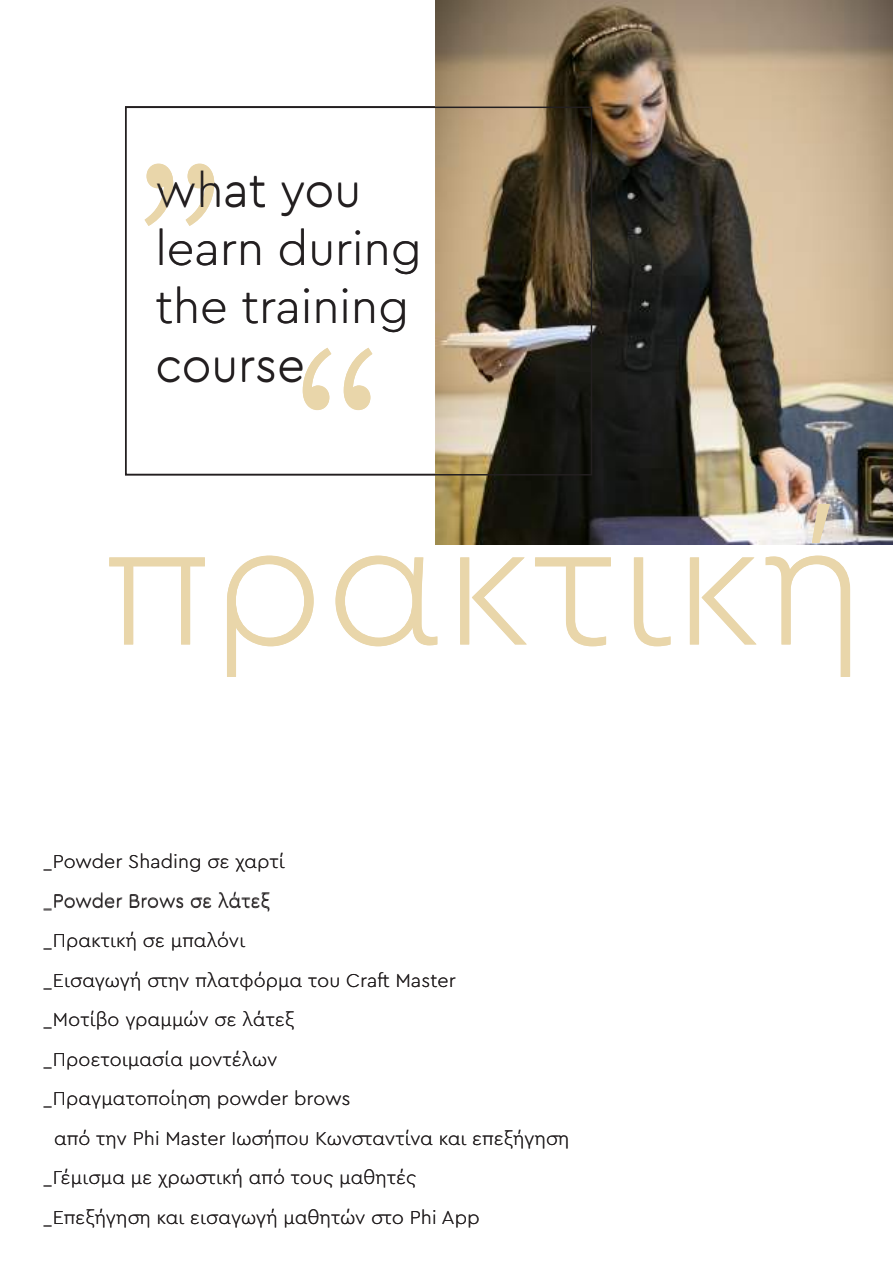
<style>
.page{position:relative;width:893px;height:1263px;background:#fff}
.page>*{position:absolute;margin:0;border:0;box-sizing:border-box;transform-origin:0 0}
.t1{font:197.25px "Source Code Variable";color:#e9d6aa}
.t2{font:300 180px "Cera Pro";letter-spacing:.01em;color:#e9d6aa}
.t3{font:300 48.6px/58.2px "Cera Pro";color:#231f20}
.t4{font:300 19.5px "Cera Pro";letter-spacing:.01em;color:#231f20}
</style>
<div class="page">
<img style="left:435px;top:0;width:458px;height:544px">
<div style="left:125px;top:107px;width:467px;height:368px;border:2px solid #231f20"></div>
<h1 class="t1" style="left:238px;top:297px;width:120px;rotate:-180deg">“</h1>
<h3 class="t3" style="left:155px;top:159px;width:268px">what you learn during the training course</h3>
<h1 class="t1" style="left:279px;top:277px;width:120px">“</h1>
<h2 class="t2" style="left:104px;top:464px;width:762px">πρακτική</h2>
<p class="t4" style="left:43px;top:848px;width:243px">_Powder Shading σε χαρτί</p>
<p class="t4" style="left:43px;top:888px;width:228px">_Powder Brows σε λάτεξ</p>
<p class="t4" style="left:43px;top:927px;width:204px">_Πρακτική σε μπαλόνι</p>
<p class="t4" style="left:43px;top:967px;width:414px">_Εισαγωγή στην πλατφόρμα του Craft Master</p>
<p class="t4" style="left:43px;top:1007px;width:253px">_Μοτίβο γραμμών σε λάτεξ</p>
<p class="t4" style="left:43px;top:1046px;width:236px">_Προετοιμασία μοντέλων</p>
<p class="t4" style="left:43px;top:1086px;width:309px">_Πραγματοποίηση powder brows</p>
<p class="t4" style="left:54px;top:1125px;width:516px">από την Phi Master Ιωσήπου Κωνσταντίνα και επεξήγηση</p>
<p class="t4" style="left:43px;top:1165px;width:375px">_Γέμισμα με χρωστική από τους μαθητές</p>
<p class="t4" style="left:43px;top:1204px;width:438px">_Επεξήγηση και εισαγωγή μαθητών στο Phi App</p>
</div>
